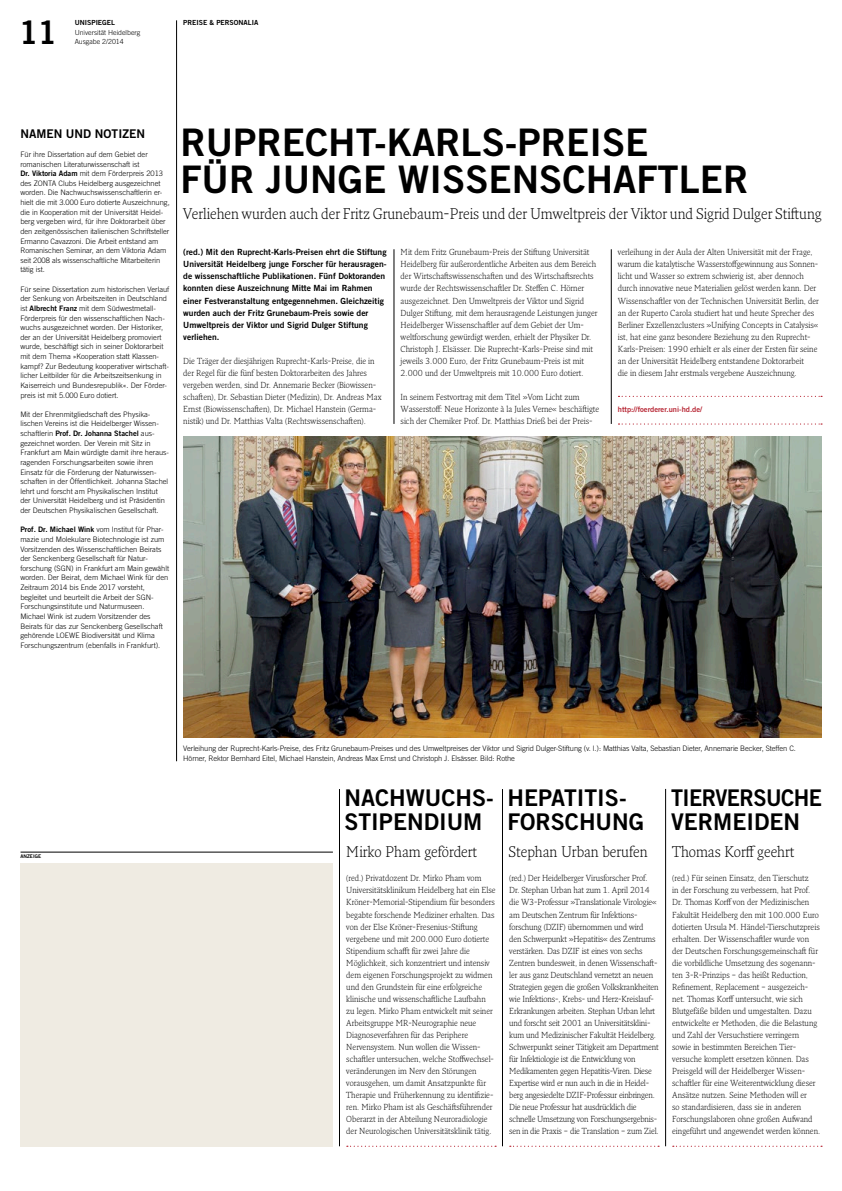
<style>
.page{position:relative;width:842px;height:1191px;background:#fff}
.page>*{position:absolute;margin:0;border:0;box-sizing:border-box;transform-origin:0 0}
.t1{font:38px/37px "Trade Gothic LT Std Bd 2";color:#000}
.t2{font:32.2px "Trade Gothic LT Std Bd 2";color:#000}
.t3{font:23px/24px "Trade Gothic LT Std Bd 2";color:#000}
.t4{font:23px/24px "Trade Gothic LT Std Bd 2";color:#000;scale:.94 1}
.t5{font:300 15px "Fresco Pro";color:#000}
.t6{font:12px "Trade Gothic LT Std Bd 2";color:#000}
.t7{font:300 8.5px/12px "Fresco Pro";color:#000}
.t8{font:8.5px/12px "Trade Gothic LT Std Bd 2";color:#000}
.t9{font:300 7.5px/9.6px "Trade Gothic LT Std";color:#000}
.t10{font:7.5px "Trade Gothic LT Std Bd 2";color:#000}
.t11{font:7.5px "Trade Gothic LT Std Bd 2";color:#b82836}
.t12{font:300 7px/9.1px "Trade Gothic LT Std";color:#000}
.t13{font:7px "Trade Gothic LT Std Bd 2";color:#000}
.t14{font:5px "Trade Gothic LT Std Bd 2";color:#000}
.s1{font-family:"Trade Gothic LT Std Bd 2";font-weight:400}
.s2{font-family:"Trade Gothic LT Std";font-weight:300}
</style>
<div class="page">
<hr style="left:176px;top:20px;width:1px;height:741px;background:#000">
<hr style="left:394px;top:249px;width:1px;height:175px;background:#000">
<hr style="left:611px;top:249px;width:1px;height:175px;background:#000">
<hr style="left:665px;top:789px;width:1px;height:357px;background:#000">
<hr style="left:502px;top:789px;width:1px;height:357px;background:#000">
<hr style="left:21px;top:852px;width:312px;height:1px;background:#000">
<svg style="left:673px;top:1145px;width:149px;height:1px"></svg>
<svg style="left:510px;top:1145px;width:149px;height:1px"></svg>
<svg style="left:347px;top:1145px;width:149px;height:1px"></svg>
<img style="left:183px;top:437px;width:638px;height:300px">
<svg style="left:618px;top:423px;width:204px;height:1px"></svg>
<svg style="left:618px;top:396px;width:204px;height:1px"></svg>
<div style="left:21px;top:862px;width:312px;height:284px;background:#efebe2"></div>
<hr style="left:339px;top:789px;width:1px;height:357px;background:#000">
<h2 class="t2" style="left:19px;top:12px;width:40px">11</h2>
<p class="t13" style="left:75px;top:19px;width:42px">Unispiegel</p>
<p class="t13" style="left:183px;top:19px;width:76px">Preise &amp; Personalia</p>
<p class="t12" style="left:75px;top:27px;width:67px">Universität Heidelberg<br>Ausgabe 2/2014</p>
<h3 class="t6" style="left:20px;top:126px;width:106px">NAMEN UN D NOTIZEN</h3>
<p class="t9" style="left:20px;top:149px;width:151px">Für ihre Dissertation auf dem Gebiet der romanischen Literaturwissenschaft ist<br><span class="s1">Dr. Viktoria Adam</span> mit dem Förderpreis 2013 des ZONTA Clubs Heidelberg ausgezeichnet worden. Die Nachwuchswissenschaftlerin er&shy;hielt die mit 3.000 Euro dotierte Auszeichnung, die in Kooperation mit der Universität Heidel&shy;berg vergeben wird, für ihre Doktorarbeit über den zeitgenössischen italienischen Schriftsteller Ermanno Cavazzoni. Die Arbeit entstand am Romanischen Seminar, an dem Viktoria Adam seit 2008 als wissenschaftliche Mitarbeiterin tätig ist.</p>
<p class="t9" style="left:20px;top:284px;width:151px">Für seine Dissertation zum historischen Verlauf der Senkung von Arbeitszeiten in Deutschland ist <span class="s1">Albrecht Franz</span> mit dem Südwestmetall-Förderpreis für den wissenschaftlichen Nach&shy;wuchs ausgezeichnet worden. Der Historiker, der an der Universität Heidelberg promoviert wurde, beschäftigt sich in seiner Doktorarbeit mit dem Thema »Kooperation statt Klassen&shy;kampf? Zur Bedeutung kooperativer wirtschaft&shy;licher Leitbilder für die Arbeitszeitsenkung in Kaiserreich und Bundesrepublik«. Der Förder&shy;preis ist mit 5.000 Euro dotiert.</p>
<p class="t9" style="left:20px;top:409px;width:140px">Mit der Ehrenmitgliedschaft des Physika&shy;lischen Vereins ist die Heidelberger Wissen-</p>
<p class="t10" style="left:20px;top:429px;width:135px"><span class="s2">schaftlerin</span> Prof. Dr. Johanna Stachel <span class="s2">aus-</span></p>
<p class="t9" style="left:20px;top:438px;width:150px">gezeichnet worden. Der Verein mit Sitz in Frankfurt am Main würdigte damit ihre heraus&shy;ragenden Forschungsarbeiten sowie ihren Einsatz für die Förderung der Naturwissen&shy;schaften in der Öffentlichkeit. Johanna Stachel lehrt und forscht am Physikalischen Institut der Universität Heidelberg und ist Präsidentin der Deutschen Physikalischen Gesellschaft.</p>
<p class="t10" style="left:20px;top:525px;width:145px">Prof. Dr. Michael Wink <span class="s2">vom Institut für Phar-</span></p>
<p class="t9" style="left:20px;top:534px;width:150px">mazie und Molekulare Biotechnologie ist zum Vorsitzenden des Wissenschaftlichen Beirats der Senckenberg Gesellschaft für Natur&shy;forschung (SGN) in Frankfurt am Main gewählt worden. Der Beirat, dem Michael Wink für den Zeitraum 2014 bis Ende 2017 vorsteht, begleitet und beurteilt die Arbeit der SGN-Forschungsinstitute und Naturmuseen.<br>Michael Wink ist zudem Vorsitzender des Beirats für das zur Senckenberg Gesellschaft gehörende LOEWE Biodiversität und Klima Forschungszentrum (ebenfalls in Frankfurt).</p>
<h1 class="t1" style="left:180px;top:124px;width:569px">Ru precht-Karls-Preise<br>für ju nge Wissenschaftler</h1>
<h3 class="t5" style="left:183px;top:204px;width:640px">Verliehen wurden auch der Fritz Grunebaum-Preis und der Umweltpreis der Viktor und Sigrid Dulger Stiftung</h3>
<p class="t7" style="left:618px;top:246px;width:202px">verleihung in der Aula der Alten Universität mit der Frage, warum die katalytische Wasserstoffgewinnung aus Sonnen&shy;licht und Wasser so extrem schwierig ist, aber dennoch durch innovative neue Materialien gelöst werden kann. Der Wissenschaftler von der Technischen Universität Berlin, der an der Ruperto Carola studiert hat und heute Sprecher des Berliner Exzellenzclusters »Unifying Concepts in Catalysis« ist, hat eine ganz besondere Beziehung zu den Ruprecht-Karls-Preisen: 1990 erhielt er als einer der Ersten für seine an der Universität Heidelberg entstandene Doktorarbeit<br>die in diesem Jahr erstmals vergebene Auszeichnung.</p>
<p class="t11" style="left:618px;top:404px;width:86px">http://foerderer.uni-hd.de/</p>
<p class="t7" style="left:401px;top:246px;width:198px">Mit dem Fritz Grunebaum-Preis der Stiftung Universität Heidelberg für außerordentliche Arbeiten aus dem Bereich der Wirtschaftswissenschaften und des Wirtschaftsrechts wurde der Rechtswissenschaftler Dr. Steffen C. Hörner ausgezeichnet. Den Umweltpreis der Viktor und Sigrid Dulger Stiftung, mit dem herausragende Leistungen junger Heidelberger Wissenschaftler auf dem Gebiet der Um&shy;weltforschung gewürdigt werden, erhielt der Physiker Dr.<br>Christoph J. Elsässer. Die Ruprecht-Karls-Preise sind mit jeweils 3.000 Euro, der Fritz Grunebaum-Preis ist mit 2.000 und der Umweltpreis mit 10.000 Euro dotiert.</p>
<p class="t7" style="left:401px;top:390px;width:200px">In seinem Festvortrag mit dem Titel »Vom Licht zum<br>Wasserstoff: Neue Horizonte à la Jules Verne« beschäftigte sich der Chemiker Prof. Dr. Matthias Drieß bei der Preis-</p>
<p class="t8" style="left:183px;top:246px;width:205px">(red.) Mit den Ruprecht-Karls-Preisen ehrt die Stiftung Universität Heidelberg junge Forscher für herausragen&shy;de wissenschaftliche Publikationen. Fünf Doktoranden konnten diese Auszeichnung Mitte Mai im Rahmen einer Festveranstaltung entgegennehmen. Gleichzeitig wurden auch der Fritz Grunebaum-Preis sowie der Umweltpreis der Viktor und Sigrid Dulger Stiftung verliehen.</p>
<p class="t7" style="left:183px;top:354px;width:200px">Die Träger der diesjährigen Ruprecht-Karls-Preise, die in der Regel für die fünf besten Doktorarbeiten des Jahres vergeben werden, sind Dr. Annemarie Becker (Biowissen&shy;schaften), Dr. Sebastian Dieter (Medizin), Dr. Andreas Max Ernst (Biowissenschaften), Dr. Michael Hanstein (Germa&shy;nistik) und Dr. Matthias Valta (Rechtswissenschaften).</p>
<p class="t14" style="left:21px;top:853px;width:22px">Anzeige</p>
<p class="t9" style="left:183px;top:743px;width:614px">Verleihung der Ruprecht-Karls-Preise, des Fritz Grunebaum-Preises und des Umweltpreises der Viktor und Sigrid Dulger-Stiftung (v. l.): Matthias Valta, Sebastian Dieter, Annemarie Becker, Steffen C.<br>Hörner, Rektor Bernhard Eitel, Michael Hanstein, Andreas Max Ernst und Christoph J. Elsässer. Bild: Rothe</p>
<h3 class="t3" style="left:344px;top:785px;width:151px">Nachwuchs-<br>Stipendium</h3>
<h3 class="t5" style="left:346px;top:842px;width:132px">Mirko Pham gefördert</h3>
<p class="t7" style="left:346px;top:872px;width:151px">(red.) Privatdozent Dr. Mirko Pham vom Universitätsklinikum Heidelberg hat ein Else Kröner-Memorial-Stipendium für besonders begabte forschende Mediziner erhalten. Das von der Else Kröner-Fresenius-Stiftung vergebene und mit 200.000 Euro dotierte Stipendium schafft für zwei Jahre die Möglichkeit, sich konzentriert und intensiv dem eigenen Forschungsprojekt zu widmen und den Grundstein für eine erfolgreiche klinische und wissenschaftliche Laufbahn zu legen. Mirko Pham entwickelt mit seiner Arbeitsgruppe MR-Neurographie neue Diagnoseverfahren für das Periphere Nervensystem. Nun wollen die Wissen&shy;schaftler untersuchen, welche Stoffwechsel&shy;veränderungen im Nerv den Störungen vorausgehen, um damit Ansatzpunkte für Therapie und Früherkennung zu identifizie&shy;ren. Mirko Pham ist als Geschäftsführender Oberarzt in der Abteilung Neuroradiologie der Neurologischen Universitätsklinik tätig.</p>
<h3 class="t3" style="left:507px;top:785px;width:138px">H epatitis-<br>Forschu ng</h3>
<h3 class="t5" style="left:508px;top:842px;width:140px">Stephan Urban berufen</h3>
<p class="t7" style="left:509px;top:872px;width:151px">(red.) Der Heidelberger Virusforscher Prof.<br>Dr. Stephan Urban hat zum 1. April 2014 die W3-Professur »Translationale Virologie« am Deutschen Zentrum für Infektions&shy;forschung (DZIF) übernommen und wird<br>den Schwerpunkt »Hepatitis« des Zentrums verstärken. Das DZIF ist eines von sechs Zentren bundesweit, in denen Wissenschaft&shy;ler aus ganz Deutschland vernetzt an neuen Strategien gegen die großen Volkskrankheiten wie Infektions-, Krebs- und Herz-Kreislauf-Erkrankungen arbeiten. Stephan Urban lehrt und forscht seit 2001 an Universitätsklini&shy;kum und Medizinischer Fakultät Heidelberg.<br>Schwerpunkt seiner Tätigkeit am Department für Infektiologie ist die Entwicklung von Medikamenten gegen Hepatitis-Viren. Diese Expertise wird er nun auch in die in Heidel&shy;berg angesiedelte DZIF-Professur einbringen.<br>Die neue Professur hat ausdrücklich die schnelle Umsetzung von Forschungsergebnis&shy;sen in die Praxis – die Translation – zum Ziel.</p>
<h3 class="t4" style="left:671px;top:785px;width:162px">Tierversuche verm eiden</h3>
<h3 class="t5" style="left:672px;top:842px;width:124px">Thomas Korff geehrt</h3>
<p class="t7" style="left:672px;top:872px;width:149px">(red.) Für seinen Einsatz, den Tierschutz<br>in der Forschung zu verbessern, hat Prof.<br>Dr. Thomas Korff von der Medizinischen Fakultät Heidelberg den mit 100.000 Euro dotierten Ursula M. Händel-Tierschutzpreis erhalten. Der Wissenschaftler wurde von der Deutschen Forschungsgemeinschaft für die vorbildliche Umsetzung des sogenann&shy;ten 3-R-Prinzips – das heißt Reduction, Refinement, Replacement – ausgezeich&shy;net. Thomas Korff untersucht, wie sich Blutgefäße bilden und umgestalten. Dazu entwickelte er Methoden, die die Belastung und Zahl der Versuchstiere verringern sowie in bestimmten Bereichen Tier&shy;versuche komplett ersetzen können. Das Preisgeld will der Heidelberger Wissen&shy;schaftler für eine Weiterentwicklung dieser Ansätze nutzen. Seine Methoden will er<br>so standardisieren, dass sie in anderen Forschungslaboren ohne großen Aufwand eingeführt und angewendet werden können.</p>
</div>
